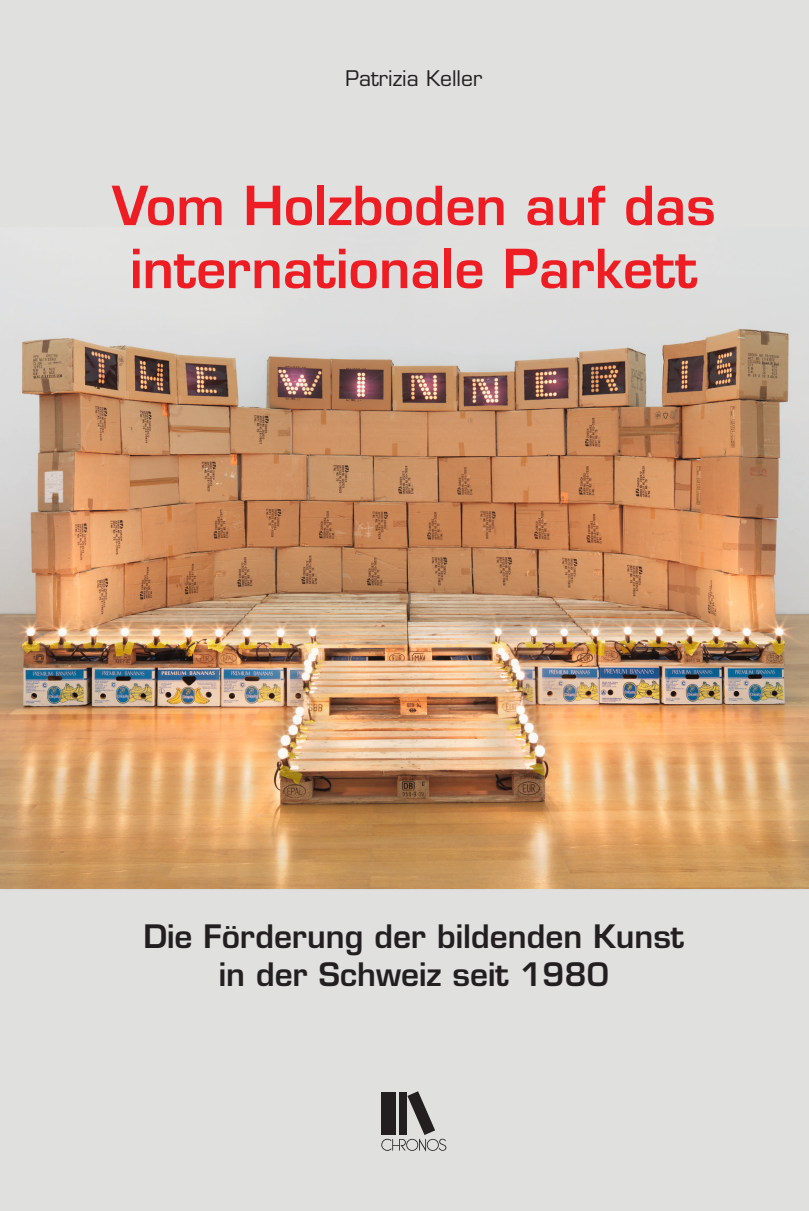
<style>
.page{position:relative;width:809px;height:1211px;background:#fff}
.page>*{position:absolute;margin:0;border:0;box-sizing:border-box;transform-origin:0 0}
.t1{font:600 52.5px/63px "Eurostile";color:#ee1d23;text-align:center}
.t2{font:600 31.5px/37.8px "Eurostile";color:#231f20;text-align:center}
.t3{font:21px "Eurostile";color:#231f20}
</style>
<div class="page">
<img style="left:0;top:0;width:809px;height:1210px">
<svg style="left:381px;top:1091px;width:65px;height:60px;background:#8f8e8e"></svg>
<p class="t3" style="left:345px;top:66px;width:138px">Patrizia Keller</p>
<h1 class="t1" style="left:112px;top:174px;width:604px">Vom Holzboden auf das internationale Parkett</h1>
<p class="t2" style="left:143px;top:917px;width:542px">Die Förderung der bildenden Kunst in der Schweiz seit 1980</p>
</div>
